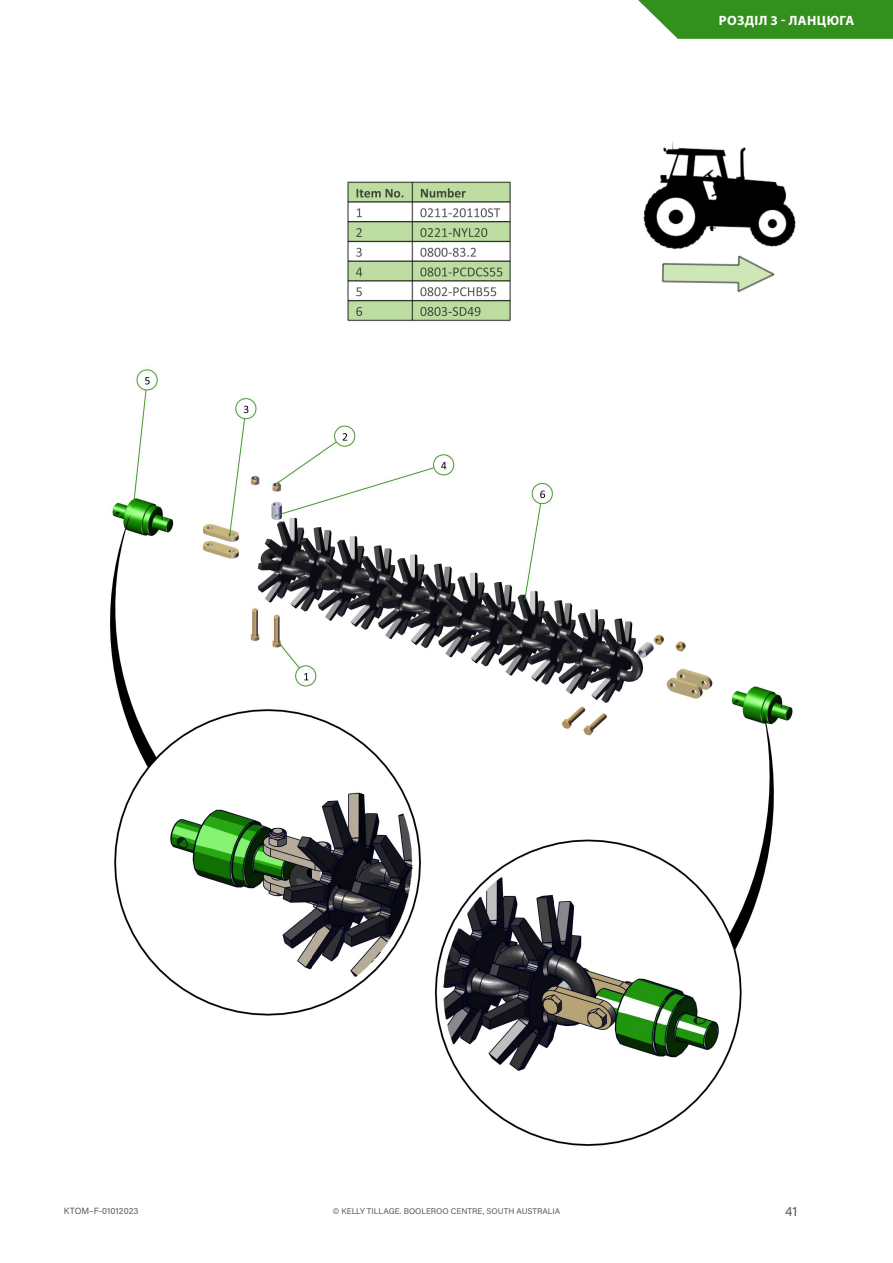
<style>
.page{position:relative;width:893px;height:1263px;background:#fff}
.page>*{position:absolute;margin:0;border:0;box-sizing:border-box;transform-origin:0 0}
.Tab_Label_White{font:700 13.5px "Myriad Pro";letter-spacing:.03em;color:#fff}
.t1{font:13.5px "Acumin Pro";color:#565a5c}
.t2{font:9px "Acumin Pro";color:#565a5c}
.t3{font:8.25px "Acumin Pro";color:#565a5c}
</style>
<div class="page">
<svg style="left:638px;top:0;width:255px;height:39px;background:#43992f"></svg>
<img style="left:110px;top:141px;width:686px;height:1005px">
<p class="Tab_Label_White" style="left:719px;top:12px;width:137px">РОЗДІЛ 3 - ЛАНЦЮГА</p>
<p class="t2" style="left:64px;top:1205px;width:76px">KTOM–F-01012023</p>
<p class="t3" style="left:333px;top:1205px;width:229px">© KELLY TILLAGE. BOOLEROO CENTRE, SOUTH AUSTRALIA</p>
<h1 class="t1" style="left:785px;top:1201px;width:14px">41</h1>
</div>
